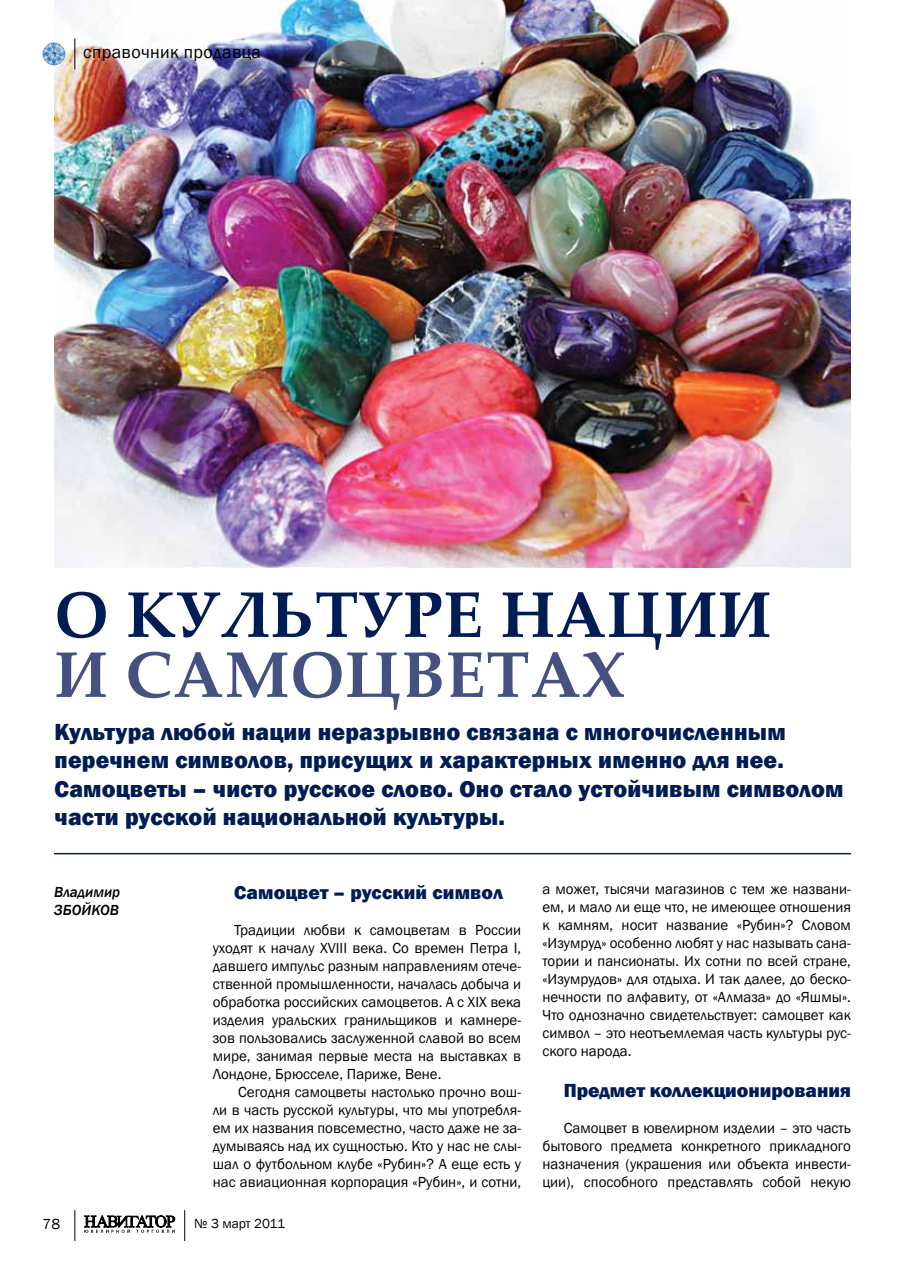
<style>
.page{position:relative;width:902px;height:1263px;background:#fff}
.page>*{position:absolute;margin:0;border:0;box-sizing:border-box;transform-origin:0 0}
.t1{font:700 64.5px "Palatino Linotype";letter-spacing:.01em;color:#001c54}
.t2{font:700 64.5px "Palatino Linotype";letter-spacing:.01em;color:#455281}
.t3{font:800 24px/28.5px "Franklin Gothic";letter-spacing:.01em;color:#001c54}
.t4{font:800 19.5px "Franklin Gothic";color:#001c54}
.t5{font:18px "Franklin Gothic";letter-spacing:.02em;color:#000}
.t6{font:15px/18px "Franklin Gothic";color:#000;text-align:justify}
.t7{font:italic 500 15px/18px "Franklin Gothic";color:#000}
.t8{font:13.5px "Franklin Gothic";letter-spacing:-.005em;color:#000}
</style>
<div class="page">
<svg style="left:84px;top:1215px;width:91px;height:18px"></svg>
<hr style="left:184px;top:1210px;width:1px;height:31px;background:#000">
<hr style="left:74px;top:1210px;width:1px;height:31px;background:#000">
<img style="left:54px;top:0;width:796px;height:567px">
<img style="left:43px;top:43px;width:22px;height:22px;border-radius:11px">
<hr style="left:74px;top:39px;width:1px;height:30px;background:#000">
<hr style="left:54px;top:853px;width:796px;height:1px;background:#001c54">
<p class="t5" style="left:83px;top:41px;width:179px">справочник продавца</p>
<h1 class="t1" style="left:54px;top:569px;width:718px">О культуре нации</h1>
<h1 class="t2" style="left:54px;top:629px;width:572px">и самоцветах</h1>
<h2 class="t3" style="left:54px;top:717px;width:790px">Культура любой нации неразрывно связана с многочисленным перечнем символов, присущих и характерных именно для нее.<br>Самоцветы – чисто русское слово. Оно стало устойчивым символом части русской национальной культуры.</h2>
<p class="t7" style="left:54px;top:883px;width:68px">Владимир<br>Збойков</p>
<h3 class="t4" style="left:234px;top:880px;width:270px">Самоцвет – русский символ</h3>
<p class="t6" style="left:213px;top:922px;width:310px;text-indent:21px">Традиции любви к самоцветам в России уходят к началу XVIII века. Со времен Петра I, давшего импульс разным направлениям отече&shy;ственной промышленности, началась добыча и обработка российских самоцветов. А с XIX века изделия уральских гранильщиков и камнере&shy;зов пользовались заслуженной славой во всем мире, занимая первые места на выставках в Лондоне, Брюсселе, Париже, Вене.</p>
<p class="t6" style="left:213px;top:1084px;width:310px;text-indent:25px">Сегодня самоцветы настолько прочно вош&shy;ли в часть русской культуры, что мы употребля&shy;ем их названия повсеместно, часто даже не за&shy;думываясь над их сущностью. Кто у нас не слы&shy;шал о футбольном клубе «Рубин»? А еще есть у нас авиационная корпорация «Рубин», и сотни,</p>
<p class="t6" style="left:43px;top:1215px;width:19px">78</p>
<p class="t8" style="left:194px;top:1215px;width:92px">№ 3 март 2011</p>
<p class="t6" style="left:542px;top:880px;width:310px">а может, тысячи магазинов с тем же названи&shy;ем, и мало ли еще что, не имеющее отношения к камням, носит название «Рубин»? Словом «Изумруд» особенно любят у нас называть сана&shy;тории и пансионаты. Их сотни по всей стране, «Изумрудов» для отдыха. И так далее, до беско&shy;нечности по алфавиту, от «Алмаза» до «Яшмы».<br>Что однозначно свидетельствует: самоцвет как символ – это неотъемлемая часть культуры рус&shy;ского народа.</p>
<h3 class="t4" style="left:563px;top:1078px;width:288px">Предмет коллекционирования</h3>
<p class="t6" style="left:542px;top:1120px;width:310px;text-indent:21px">Самоцвет в ювелирном изделии – это часть бытового предмета конкретного прикладного назначения (украшения или объекта инвести&shy;ции), способного представлять собой некую</p>
</div>
